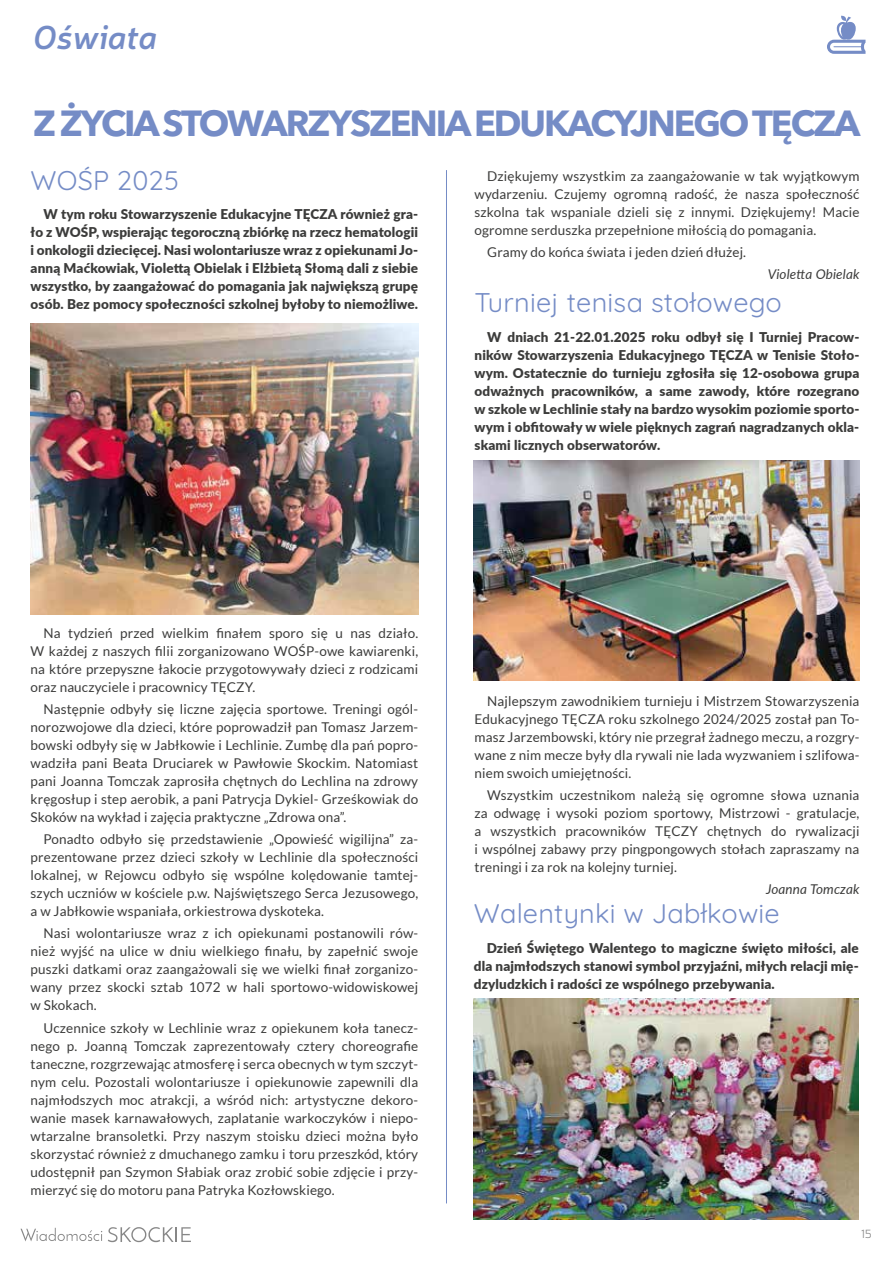
<style>
.page{position:relative;width:893px;height:1263px;background:#fff}
.page>*{position:absolute;margin:0;border:0;box-sizing:border-box;transform-origin:0 0}
.t1{font:700 36px "Avenir Next LT Pro";letter-spacing:-.06em;color:#758cc6}
.t2{font:italic 600 33px "Neris";letter-spacing:-.005em;color:#758cc6}
.t3{font:27px "Quicksand";letter-spacing:.01em;color:#758cc6}
.t4{font:13.5px/18px "Lato";letter-spacing:.01em;color:#3c3c3b;text-align:justify}
.t5{font:900 13.5px/18px "Lato";letter-spacing:.01em;color:#3c3c3b;text-align:justify}
.t6{font:italic 13.5px "Lato";letter-spacing:.01em;color:#3c3c3b}
.t7{font:300 12px "Neris";color:#878787}
</style>
<div class="page">
<svg style="left:21px;top:1228px;width:81px;height:13px"></svg>
<svg style="left:108px;top:1227px;width:83px;height:15px"></svg>
<svg style="left:827px;top:16px;width:38px;height:38px"></svg>
<hr style="left:446px;top:170px;width:1px;height:1033px;background:#758cc6">
<img style="left:31px;top:324px;width:387px;height:290px">
<img style="left:474px;top:461px;width:385px;height:219px">
<img style="left:474px;top:998px;width:385px;height:221px">
<h2 class="t2" style="left:33px;top:14px;width:125px">Oświata</h2>
<h1 class="t1" style="left:33px;top:101px;width:829px">Z ŻYCIA STOWARZYSZENIA EDUKACYJNEGO TĘCZA</h1>
<h3 class="t3" style="left:31px;top:159px;width:150px">WOŚP 2025</h3>
<p class="t5" style="left:31px;top:205px;width:389px;text-indent:13px">W tym roku Stowarzyszenie Edukacyjne TĘCZA również gra&shy;ło z WOŚP, wspierając tegoroczną zbiórkę na rzecz hematologii i onkologii dziecięcej. Nasi wolontariusze wraz z opiekunami Jo&shy;anną Maćkowiak, Violettą Obielak i Elżbietą Słomą dali z siebie wszystko, by zaangażować do pomagania jak największą grupę osób. Bez pomocy społeczności szkolnej byłoby to niemożliwe.</p>
<p class="t4" style="left:475px;top:167px;width:386px;text-indent:13px">Dziękujemy wszystkim za zaangażowanie w tak wyjątkowym wydarzeniu. Czujemy ogromną radość, że nasza społeczność szkolna tak wspaniale dzieli się z innymi. Dziękujemy! Macie ogromne serduszka przepełnione miłością do pomagania.</p>
<p class="t4" style="left:487px;top:243px;width:260px">Gramy do końca świata i jeden dzień dłużej.</p>
<p class="t6" style="left:768px;top:265px;width:93px">Violetta Obielak</p>
<h3 class="t3" style="left:475px;top:281px;width:309px">Turniej tenisa stołowego</h3>
<p class="t5" style="left:475px;top:327px;width:386px;text-indent:13px">W dniach 21-22.01.2025 roku odbył się I Turniej Pracow&shy;ników Stowarzyszenia Edukacyjnego TĘCZA w Tenisie Stoło&shy;wym. Ostatecznie do turnieju zgłosiła się 12-osobowa grupa odważnych pracowników, a same zawody, które rozegrano w szkole w Lechlinie stały na bardzo wysokim poziomie sporto&shy;wym i obfitowały w wiele pięknych zagrań nagradzanych okla&shy;skami licznych obserwatorów.</p>
<p class="t4" style="left:31px;top:624px;width:389px;text-indent:13px">Na tydzień przed wielkim finałem sporo się u nas działo.<br>W każdej z naszych filii zorganizowano WOŚP-owe kawiarenki, na które przepyszne łakocie przygotowywały dzieci z rodzicami oraz nauczyciele i pracownicy TĘCZY.</p>
<p class="t4" style="left:31px;top:700px;width:389px;text-indent:13px">Następnie odbyły się liczne zajęcia sportowe. Treningi ogól&shy;norozwojowe dla dzieci, które poprowadził pan Tomasz Jarzem&shy;bowski odbyły się w Jabłkowie i Lechlinie. Zumbę dla pań popro&shy;wadziła pani Beata Druciarek w Pawłowie Skockim. Natomiast pani Joanna Tomczak zaprosiła chętnych do Lechlina na zdrowy kręgosłup i step aerobik, a pani Patrycja Dykiel- Grześkowiak do Skoków na wykład i zajęcia praktyczne „Zdrowa ona”.</p>
<p class="t4" style="left:31px;top:830px;width:389px;text-indent:13px">Ponadto odbyło się przedstawienie „Opowieść wigilijna” za&shy;prezentowane przez dzieci szkoły w Lechlinie dla społeczności lokalnej, w Rejowcu odbyło się wspólne kolędowanie tamtej&shy;szych uczniów w kościele p.w. Najświętszego Serca Jezusowego, a w Jabłkowie wspaniała, orkiestrowa dyskoteka.</p>
<p class="t4" style="left:31px;top:924px;width:389px;text-indent:13px">Nasi wolontariusze wraz z ich opiekunami postanowili rów&shy;nież wyjść na ulice w dniu wielkiego finału, by zapełnić swoje puszki datkami oraz zaangażowali się we wielki finał zorganizo&shy;wany przez skocki sztab 1072 w hali sportowo-widowiskowej w Skokach.</p>
<p class="t4" style="left:31px;top:1019px;width:389px;text-indent:13px">Uczennice szkoły w Lechlinie wraz z opiekunem koła tanecz&shy;nego p. Joanną Tomczak zaprezentowały cztery choreografie taneczne, rozgrzewając atmosferę i serca obecnych w tym szczyt&shy;nym celu. Pozostali wolontariusze i opiekunowie zapewnili dla najmłodszych moc atrakcji, a wśród nich: artystyczne dekoro&shy;wanie masek karnawałowych, zaplatanie warkoczyków i niepo&shy;wtarzalne bransoletki. Przy naszym stoisku dzieci można było skorzystać również z dmuchanego zamku i toru przeszkód, który udostępnił pan Szymon Słabiak oraz zrobić sobie zdjęcie i przy&shy;mierzyć się do motoru pana Patryka Kozłowskiego.</p>
<p class="t4" style="left:475px;top:692px;width:386px;text-indent:13px">Najlepszym zawodnikiem turnieju i Mistrzem Stowarzyszenia Edukacyjnego TĘCZA roku szkolnego 2024/2025 został pan To&shy;masz Jarzembowski, który nie przegrał żadnego meczu, a rozgry&shy;wane z nim mecze były dla rywali nie lada wyzwaniem i szlifowa&shy;niem swoich umiejętności.</p>
<p class="t4" style="left:475px;top:786px;width:386px;text-indent:13px">Wszystkim uczestnikom należą się ogromne słowa uznania za odwagę i wysoki poziom sportowy, Mistrzowi - gratulacje, a wszystkich pracowników TĘCZY chętnych do rywalizacji i wspólnej zabawy przy pingpongowych stołach zapraszamy na treningi i za rok na kolejny turniej.</p>
<p class="t6" style="left:766px;top:880px;width:95px">Joanna Tomczak</p>
<h3 class="t3" style="left:474px;top:893px;width:307px">Walentynki w Jabłkowie</h3>
<p class="t5" style="left:474px;top:938px;width:386px;text-indent:13px">Dzień Świętego Walentego to magiczne święto miłości, ale dla najmłodszych stanowi symbol przyjaźni, miłych relacji mię&shy;dzyludzkich i radości ze wspólnego przebywania.</p>
<p class="t7" style="left:861px;top:1226px;width:12px">15</p>
</div>
